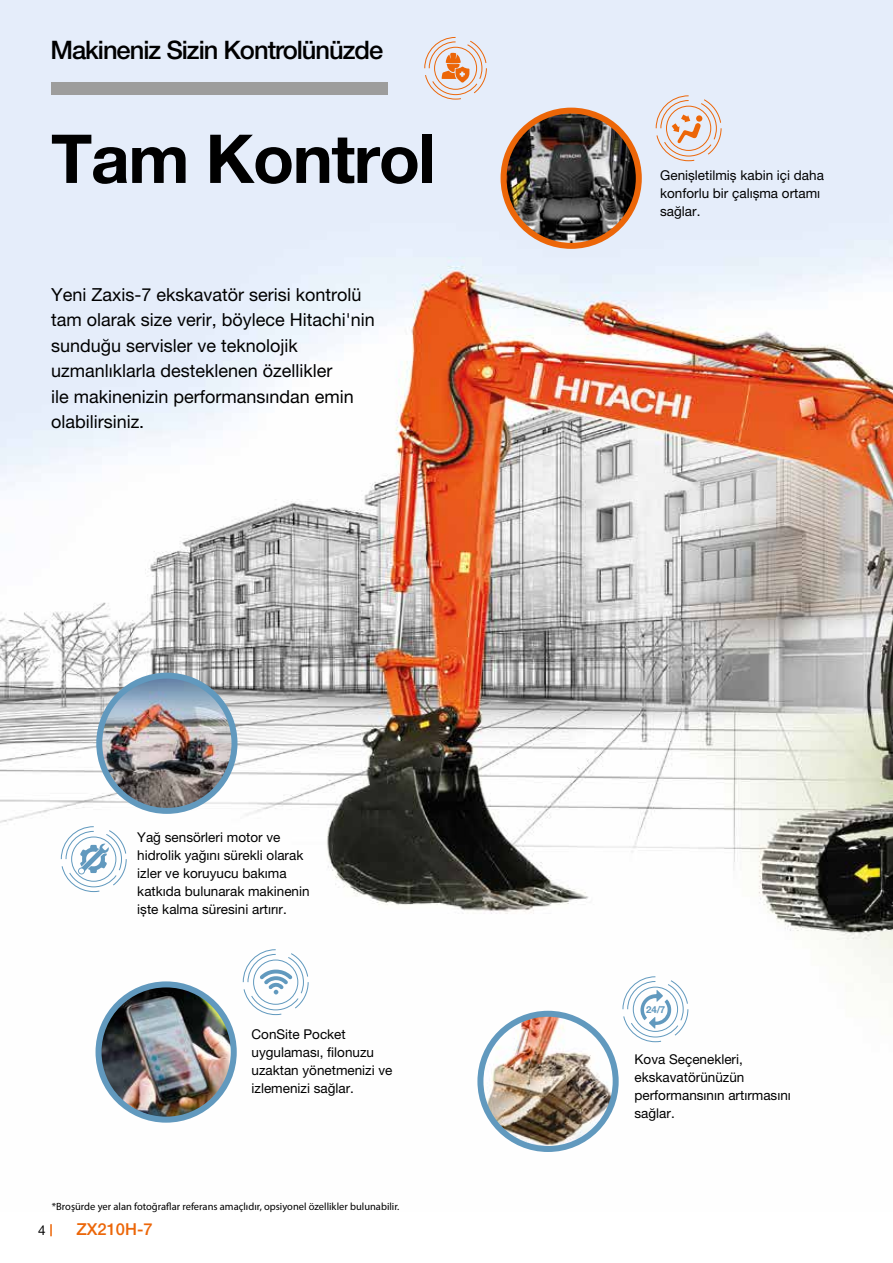
<style>
.page{position:relative;width:893px;height:1263px;background:#fff}
.page>*{position:absolute;margin:0;border:0;box-sizing:border-box;transform-origin:0 0}
.t1{font:700 67.5px "Helvetica Neue LT Pro";letter-spacing:-.02em;color:#000}
.t2{font:500 25.5px "Helvetica Neue LT Pro";letter-spacing:-.04em;color:#000}
.t3{font:18px/25.5px "Helvetica Neue LT Pro";color:#000}
.t4{font:500 16.5px "Helvetica Neue LT Pro";color:#ec6608}
.t5{font:13.5px/18px "Helvetica Neue LT Pro";color:#000}
.t6{font:10.5px "Myriad Pro";color:#000}
.t7{font:700 9.75px "Helvetica Neue LT Pro";color:#6199be}
</style>
<div class="page">
<svg style="left:50px;top:1224px;width:2px;height:12px"></svg>
<img style="left:0;top:0;width:893px;height:1152px">
<svg style="left:655px;top:95px;width:67px;height:67px;background:#e6d8d5"></svg>
<div style="left:666px;top:106px;width:45px;height:45px;border:1px solid #ec6608;border-radius:50%"></div>
<img style="left:504px;top:111px;width:135px;height:135px;border-radius:68px">
<div style="left:501px;top:108px;width:141px;height:141px;border:6px solid #ec6608;border-radius:50%"></div>
<img style="left:99px;top:676px;width:135px;height:135px;border-radius:68px">
<div style="left:96px;top:673px;width:141px;height:141px;border:6px solid #6199be;border-radius:50%"></div>
<svg style="left:242px;top:949px;width:67px;height:66px"></svg>
<svg style="left:60px;top:826px;width:67px;height:66px"></svg>
<div style="left:71px;top:837px;width:45px;height:44px;border:1px solid #6199be;border-radius:50%"></div>
<svg style="left:622px;top:976px;width:67px;height:67px"></svg>
<img style="left:480px;top:1014px;width:136px;height:135px;border-radius:68px">
<div style="left:477px;top:1011px;width:142px;height:141px;border:6px solid #6199be;border-radius:50%"></div>
<img style="left:99px;top:984px;width:135px;height:136px;border-radius:68px">
<div style="left:96px;top:981px;width:141px;height:142px;border:6px solid #6199be;border-radius:50%"></div>
<svg style="left:424px;top:36px;width:63px;height:64px;background:#e6d0c7"></svg>
<div style="left:51px;top:82px;width:337px;height:12px;background:#9d9d9c"></div>
<h2 class="t2" style="left:50px;top:35px;width:334px">Makineniz Sizin Kontrolünüzde</h2>
<h1 class="t1" style="left:51px;top:117px;width:387px">Tam Kontrol</h1>
<h3 class="t3" style="left:51px;top:281px;width:325px">Yeni Zaxis-7 ekskavatör serisi kontrolü tam olarak size verir, böylece Hitachi'nin sunduğu servisler ve teknolojik uzmanlıklarla desteklenen özellikler<br>ile makinenizin performansından emin olabilirsiniz.</h3>
<p class="t5" style="left:137px;top:827px;width:174px">Yağ sensörleri motor ve hidrolik yağını sürekli olarak izler ve koruyucu bakıma katkıda bulunarak makinenin işte kalma süresini artırır.</p>
<p class="t5" style="left:252px;top:1025px;width:143px">ConSite Pocket uygulaması, filonuzu uzaktan yönetmenizi ve izlemenizi sağlar.</p>
<p class="t6" style="left:52px;top:1199px;width:349px">*Broşürde yer alan fotoğraflar referans amaçlıdır, opsiyonel özellikler bulunabilir.</p>
<p class="t5" style="left:38px;top:1221px;width:9px">4</p>
<p class="t4" style="left:77px;top:1220px;width:78px">ZX210H-7</p>
<p class="t5" style="left:660px;top:166px;width:165px">Genişletilmiş kabin içi daha konforlu bir çalışma ortamı sağlar.</p>
<p class="t7" style="left:646px;top:1003px;width:21px">24/7</p>
<p class="t5" style="left:635px;top:1050px;width:158px">Kova Seçenekleri, ekskavatörünüzün performansının artırmasını sağlar.</p>
</div>
